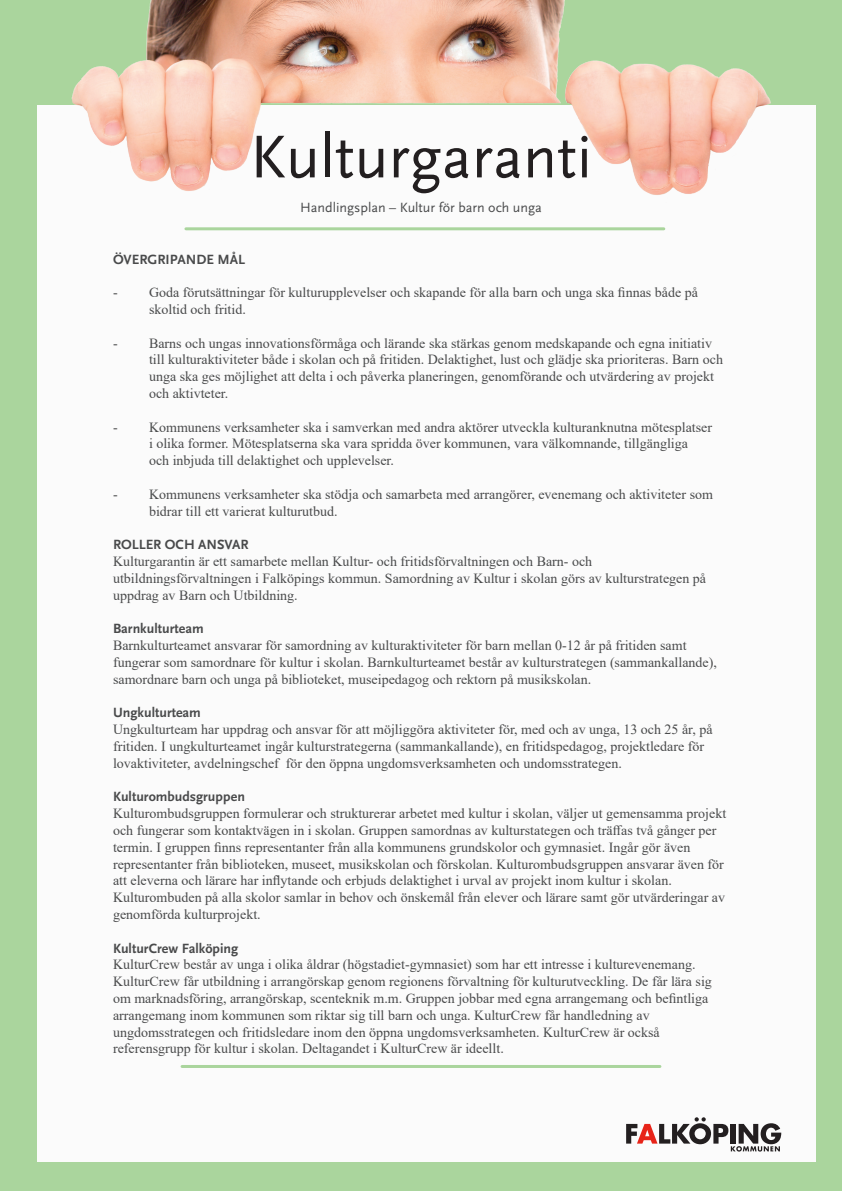
<style>
.page{position:relative;width:842px;height:1191px;background:#aad59d}
.page>*{position:absolute;margin:0;border:0;box-sizing:border-box;transform-origin:0 0}
.t1{font:63px "Scala Sans Pro";color:#231f20}
.t2{font:14px/16.8px "Times New Roman";color:#494a4b}
.t3{font:700 14px "Scala Sans Pro";color:#494a4b}
.t4{font:14px "Scala Sans Pro";color:#494a4b}
</style>
<div class="page">
<div style="left:37px;top:105px;width:779px;height:1056px;background:#fbfbfb"></div>
<hr style="left:182px;top:1065px;width:478px;height:3px;background:#aad59d">
<hr style="left:186px;top:227px;width:478px;height:3px;background:#aad59d">
<svg style="left:626px;top:1117px;width:155px;height:34px"></svg>
<img style="left:71px;top:0;width:700px;height:195px">
<p class="t1" style="left:250px;top:121px;width:344px">Kulturgaranti</p>
<p class="t4" style="left:300px;top:200px;width:243px">Handlingsplan – Kultur för barn och unga</p>
<p class="t3" style="left:113px;top:251px;width:133px">ÖVERGRIPANDE MÅL</p>
<p class="t2" style="left:149px;top:284px;width:550px;text-indent:-36px">- Goda förutsättningar för kulturupplevelser och skapande för alla barn och unga ska finnas både på skoltid och fritid.</p>
<p class="t2" style="left:149px;top:334px;width:575px;text-indent:-36px">- Barns och ungas innovationsförmåga och lärande ska stärkas genom medskapande och egna initiativ till kulturaktiviteter både i skolan och på fritiden. Delaktighet, lust och glädje ska prioriteras. Barn och</p>
<p class="t2" style="left:149px;top:368px;width:566px">unga ska ges möjlighet att delta i och påverka planeringen, genomförande och utvärdering av projekt</p>
<p class="t2" style="left:149px;top:384px;width:81px">och aktivteter.</p>
<p class="t2" style="left:149px;top:418px;width:564px;text-indent:-36px">- Kommunens verksamheter ska i samverkan med andra aktörer utveckla kulturanknutna mötesplatser i olika former. Mötesplatserna ska vara spridda över kommunen, vara välkomnande, tillgängliga</p>
<p class="t2" style="left:149px;top:452px;width:246px">och inbjuda till delaktighet och upplevelser.</p>
<p class="t2" style="left:113px;top:485px;width:601px">- Kommunens verksamheter ska stödja och samarbeta med arrangörer, evenemang och aktiviteter som</p>
<p class="t2" style="left:149px;top:502px;width:190px">bidrar till ett varierat kulturutbud.</p>
<p class="t3" style="left:113px;top:536px;width:137px">ROLLER OCH ANSVAR</p>
<p class="t2" style="left:113px;top:552px;width:595px">Kulturgarantin är ett samarbete mellan Kultur- och fritidsförvaltningen och Barn- och utbildningsförvaltningen i Falköpings kommun. Samordning av Kultur i skolan görs av kulturstrategen på uppdrag av Barn och Utbildning.</p>
<p class="t3" style="left:113px;top:620px;width:92px">Barnkulturteam</p>
<p class="t2" style="left:113px;top:636px;width:605px">Barnkulturteamet ansvarar för samordning av kulturaktiviteter för barn mellan 0-12 år på fritiden samt fungerar som samordnare för kultur i skolan. Barnkulturteamet består av kulturstrategen (sammankallande), samordnare barn och unga på biblioteket, museipedagog och rektorn på musikskolan.</p>
<p class="t3" style="left:113px;top:704px;width:89px">Ungkulturteam</p>
<p class="t2" style="left:113px;top:720px;width:601px">Ungkulturteam har uppdrag och ansvar för att möjliggöra aktiviteter för, med och av unga, 13 och 25 år, på fritiden. I ungkulturteamet ingår kulturstrategerna (sammankallande), en fritidspedagog, projektledare för lovaktiviteter, avdelningschef för den öppna ungdomsverksamheten och undomsstrategen.</p>
<p class="t3" style="left:113px;top:788px;width:133px">Kulturombudsgruppen</p>
<p class="t2" style="left:113px;top:804px;width:615px">Kulturombudsgruppen formulerar och strukturerar arbetet med kultur i skolan, väljer ut gemensamma projekt och fungerar som kontaktvägen in i skolan. Gruppen samordnas av kulturstategen och träffas två gånger per termin. I gruppen finns representanter från alla kommunens grundskolor och gymnasiet. Ingår gör även representanter från biblioteken, museet, musikskolan och förskolan. Kulturombudsgruppen ansvarar även för att eleverna och lärare har inflytande och erbjuds delaktighet i urval av projekt inom kultur i skolan.<br>Kulturombuden på alla skolor samlar in behov och önskemål från elever och lärare samt gör utvärderingar av genomförda kulturprojekt.</p>
<p class="t3" style="left:113px;top:940px;width:127px">KulturCrew Falköping</p>
<p class="t2" style="left:113px;top:956px;width:600px">KulturCrew består av unga i olika åldrar (högstadiet-gymnasiet) som har ett intresse i kulturevenemang.<br>KulturCrew får utbildning i arrangörskap genom regionens förvaltning för kulturutveckling. De får lära sig om marknadsföring, arrangörskap, scenteknik m.m. Gruppen jobbar med egna arrangemang och befintliga arrangemang inom kommunen som riktar sig till barn och unga. KulturCrew får handledning av ungdomsstrategen och fritidsledare inom den öppna ungdomsverksamheten. KulturCrew är också referensgrupp för kultur i skolan. Deltagandet i KulturCrew är ideellt.</p>
</div>
